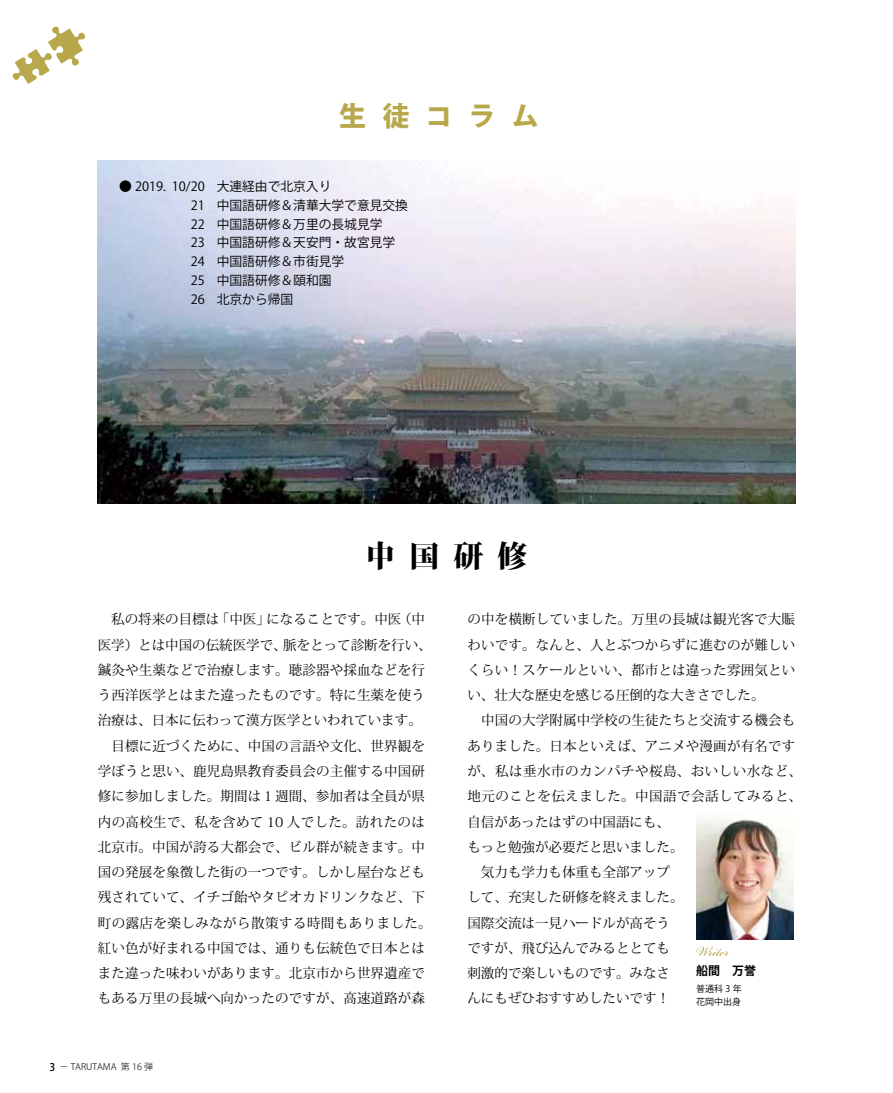
<style>
.page{position:relative;width:893px;height:1093px;background:#fff}
.page>*{position:absolute;margin:0;border:0;box-sizing:border-box;transform-origin:0 0}
.t1{font:800 30px "Koz Min Pro";color:#000}
.t2{font:800 27px "Koz Go Pro";letter-spacing:.6em;color:#b8a74b}
.t3{font:13.5px/25.2px "Koz Min Pro";letter-spacing:.01em;color:#000}
.t4{font:12.75px "Koz Go Pro";color:#000}
.t5{font:700 12px "Koz Go Pro";color:#000}
.t6{font:500 10.5px "Koz Go Pro";color:#000}
.t7{font:300 9px "Koz Go Pro";color:#000}
.t8{font:9px/13.5px "Koz Go Pro";color:#000}
</style>
<div class="page">
<img style="left:98px;top:161px;width:697px;height:342px">
<svg style="left:12px;top:26px;width:73px;height:58px"></svg>
<svg style="left:696px;top:946px;width:33px;height:10px"></svg>
<img style="left:696px;top:816px;width:97px;height:123px">
<h2 class="t2" style="left:339px;top:98px;width:201px">生徒コラム</h2>
<p class="t4" style="left:119px;top:178px;width:48px">● 2019.</p>
<p class="t4" style="left:172px;top:178px;width:34px">10/20</p>
<p class="t4" style="left:217px;top:178px;width:116px">大連経由で北京入り</p>
<p class="t4" style="left:191px;top:197px;width:16px">21</p>
<p class="t4" style="left:217px;top:197px;width:193px">中国語研修＆清華大学で意見交換</p>
<p class="t4" style="left:191px;top:216px;width:16px">22</p>
<p class="t4" style="left:217px;top:216px;width:167px">中国語研修＆万里の長城見学</p>
<p class="t4" style="left:191px;top:234px;width:16px">23</p>
<p class="t4" style="left:217px;top:234px;width:180px">中国語研修＆天安門・故宮見学</p>
<p class="t4" style="left:191px;top:253px;width:16px">24</p>
<p class="t4" style="left:217px;top:253px;width:129px">中国語研修＆市街見学</p>
<p class="t4" style="left:191px;top:272px;width:16px">25</p>
<p class="t4" style="left:217px;top:272px;width:116px">中国語研修＆頤和園</p>
<p class="t4" style="left:191px;top:291px;width:16px">26</p>
<p class="t4" style="left:217px;top:291px;width:78px">北京から帰国</p>
<h1 class="t1" style="left:366px;top:533px;width:32px">中</h1>
<h1 class="t1" style="left:410px;top:533px;width:31px">国</h1>
<h1 class="t1" style="left:453px;top:533px;width:31px">研</h1>
<h1 class="t1" style="left:497px;top:533px;width:31px">修</h1>
<p class="t3" style="left:398px;top:606px;width:28px">（中</p>
<p class="t3" style="left:98px;top:606px;width:123px">　私の将来の目標は</p>
<p class="t3" style="left:216px;top:606px;width:55px">「中医」</p>
<p class="t3" style="left:266px;top:606px;width:137px">になることです。中医</p>
<p class="t3" style="left:98px;top:631px;width:335px">医学）とは中国の伝統医学で、<br>鍼灸や生薬などで治療します。聴診器や採血などを行う西洋医学とはまた違ったものです。特に生薬を使う治療は、日本に伝わって漢方医学といわれています。　目標に近づくために、中国の言語や文化、世界観を学ぼうと思い、鹿児島県教育委員会の主催する中国研修に参加しました。期間は１週間、参加者は全員が県内の高校生で、私を含めて 10 人でした。訪れたのは北京市。中国が誇る大都会で、ビル群が続きます。中国の発展を象徴した街の一つです。しかし屋台なども残されていて、イチゴ飴やタピオカドリンクなど、下町の露店を楽しみながら散策する時間もありました。紅い色が好まれる中国では、通りも伝統色で日本とはまた違った味わいがあります。北京市から世界遺産でもある万里の長城へ向かったのですが、高速道路が森</p>
<p class="t3" style="left:283px;top:631px;width:150px">脈をとって診断を行い、</p>
<p class="t7" style="left:121px;top:1061px;width:34px">第16 弾</p>
<p class="t6" style="left:49px;top:1060px;width:7px">3</p>
<p class="t7" style="left:60px;top:1061px;width:59px">－ TARUTAMA</p>
<p class="t3" style="left:467px;top:606px;width:336px">の中を横断していました。万里の長城は観光客で大賑わいです。なんと、人とぶつからずに進むのが難しいくらい！スケールといい、都市とは違った雰囲気といい、壮大な歴史を感じる圧倒的な大きさでした。<br>　中国の大学附属中学校の生徒たちと交流する機会もありました。日本といえば、アニメや漫画が有名ですが、私は垂水市のカンパチや桜島、おいしい水など、地元のことを伝えました。中国語で会話してみると、自信があったはずの中国語にも、<br>もっと勉強が必要だと思いました。<br>　気力も学力も体重も全部アップ<br>して、充実した研修を終えました。<br>国際交流は一見ハードルが高そう<br>ですが、飛び込んでみるととても<br>刺激的で楽しいものです。みなさ<br>んにもぜひおすすめしたいです!</p>
<p class="t5" style="left:696px;top:963px;width:61px">船間　万誉</p>
<p class="t8" style="left:696px;top:982px;width:47px">普通科3 年花岡中出身</p>
</div>
